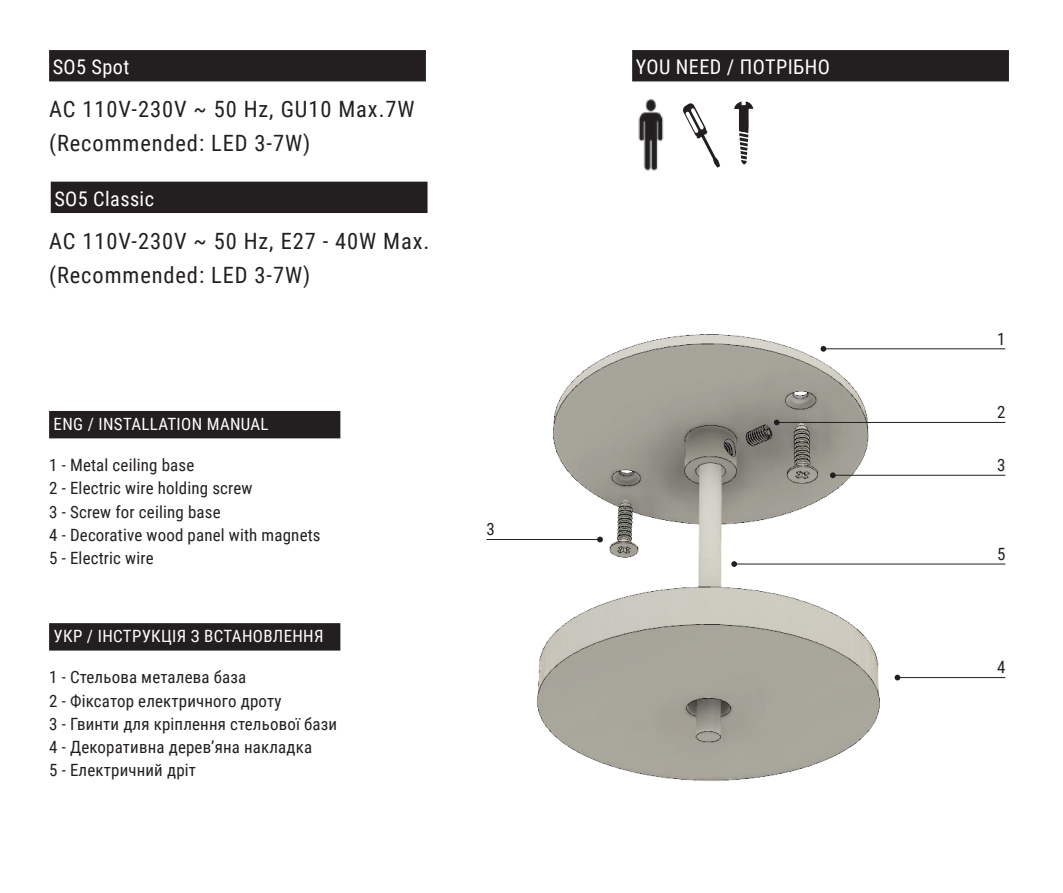
<style>
.page{position:relative;width:1063px;height:893px;background:#fff}
.page>*{position:absolute;margin:0;border:0;box-sizing:border-box;transform-origin:0 0}
.t1{font:22.5px "Roboto Condensed";letter-spacing:.04em;color:#231f20}
.t2{font:20.4px "Roboto Condensed";letter-spacing:.02em;color:#fff}
.t3{font:16.8px "Roboto Condensed";letter-spacing:.01em;color:#231f20}
.t4{font:16.8px "Roboto Condensed";letter-spacing:.02em;color:#fff}
</style>
<div class="page">
<div style="left:632px;top:50px;width:377px;height:32px;background:#231f20"></div>
<div style="left:49px;top:50px;width:377px;height:32px;background:#231f20"></div>
<div style="left:50px;top:181px;width:378px;height:32px;background:#231f20"></div>
<svg style="left:683px;top:101px;width:70px;height:67px"></svg>
<img style="left:638px;top:99px;width:26px;height:72px">
<img style="left:49px;top:334px;width:957px;height:447px">
<hr style="left:823px;top:348px;width:182px;height:1px;background:#231f20">
<svg style="left:821px;top:346px;width:5px;height:6px"></svg>
<hr style="left:777px;top:422px;width:228px;height:1px;background:#231f20">
<svg style="left:774px;top:420px;width:6px;height:5px"></svg>
<hr style="left:833px;top:475px;width:172px;height:1px;background:#231f20">
<svg style="left:830px;top:472px;width:6px;height:6px"></svg>
<hr style="left:734px;top:563px;width:271px;height:2px;background:#231f20">
<svg style="left:731px;top:561px;width:6px;height:6px"></svg>
<hr style="left:897px;top:677px;width:108px;height:1px;background:#231f20">
<svg style="left:895px;top:675px;width:5px;height:5px"></svg>
<hr style="left:486px;top:539px;width:114px;height:1px;background:#231f20">
<svg style="left:597px;top:537px;width:6px;height:5px"></svg>
<p class="t2" style="left:53px;top:52px;width:78px">SO5 Spot</p>
<p class="t2" style="left:636px;top:52px;width:196px">YOU NEED / ПОТРІБНО</p>
<p class="t1" style="left:49px;top:94px;width:367px">AC 110V-230V ~ 50 Hz, GU10 Max.7W</p>
<p class="t1" style="left:49px;top:127px;width:263px">(Recommended: LED 3-7W)</p>
<p class="t2" style="left:54px;top:184px;width:101px">SO5 Classic</p>
<p class="t1" style="left:49px;top:225px;width:382px">AC 110V-230V ~ 50 Hz, E27 - 40W Max.</p>
<p class="t1" style="left:49px;top:259px;width:263px">(Recommended: LED 3-7W)</p>
<p class="t4" style="left:54px;top:412px;width:217px">ENG / INSTALLATION MANUAL</p>
<p class="t3" style="left:49px;top:453px;width:147px">1 - Metal ceiling base</p>
<p class="t3" style="left:49px;top:477px;width:205px">2 - Electric wire holding screw</p>
<p class="t3" style="left:49px;top:500px;width:173px">3 - Screw for ceiling base</p>
<p class="t3" style="left:49px;top:523px;width:273px">4 - Decorative wood panel with magnets</p>
<p class="t3" style="left:49px;top:546px;width:106px">5 - Electric wire</p>
<p class="t4" style="left:54px;top:625px;width:271px">УКР / ІНСТРУКЦІЯ З ВСТАНОВЛЕННЯ</p>
<p class="t3" style="left:49px;top:665px;width:199px">1 - Стельова металева база</p>
<p class="t3" style="left:49px;top:689px;width:234px">2 - Фіксатор електричного дроту</p>
<p class="t3" style="left:49px;top:712px;width:290px">3 - Гвинти для крiплення стельової бази</p>
<p class="t3" style="left:49px;top:735px;width:265px">4 - Декоративна дерев’яна накладка</p>
<p class="t3" style="left:49px;top:759px;width:148px">5 - Електричний дріт</p>
<p class="t3" style="left:486px;top:518px;width:10px">3</p>
<p class="t3" style="left:997px;top:327px;width:10px">1</p>
<p class="t3" style="left:997px;top:401px;width:10px">2</p>
<p class="t3" style="left:997px;top:453px;width:10px">3</p>
<p class="t3" style="left:997px;top:542px;width:10px">5</p>
<p class="t3" style="left:997px;top:656px;width:10px">4</p>
</div>
